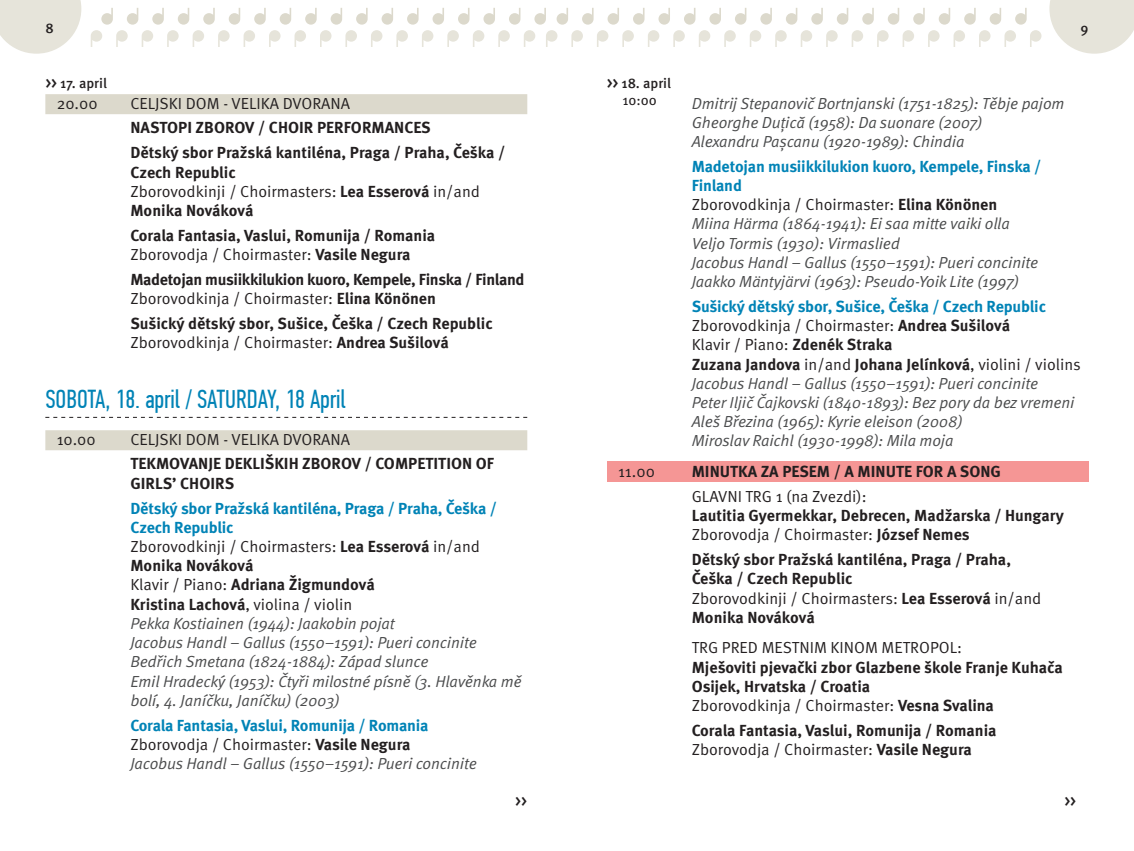
<style>
.page{position:relative;width:1134px;height:851px;background:#fff}
.page>*{position:absolute;margin:0;border:0;box-sizing:border-box;transform-origin:0 0}
.NOVI_DATUM_CRTA{font:26px "PF Din Text Comp Pro";color:#0083b6}
.tekst_novi{font:700 16px/19.2px "Meta Pro";color:#231f20}
.tekst_novi-2{font:italic 16px/19.2px "Meta Pro";letter-spacing:-.01em;color:#4b4c4d}
.tekst_novi-3{font:16px/19.2px "Meta Pro";color:#231f20}
.tekst_novi-4{font:700 16px/19.2px "Meta Pro";letter-spacing:-.01em;color:#0083b6}
.tekst_novi-5{font:700 16px/19.2px "Meta Pro";letter-spacing:-.02em;color:#231f20}
.URA_NOVA{font:16px "Meta Pro";color:#231f20}
.URA_NOVA-2{font:700 16px "Meta Pro";color:#231f20}
.što{font:500 15.6px "Meta Pro";color:#231f20}
.što-2{font:500 14px "Meta Pro";color:#231f20}
.što-3{font:14px "Meta Pro";color:#231f20}
.s1{font-size:15.6px}
.s2{font-weight:400}
.s3{font-weight:700;color:#0083b6}
.s4{font-weight:700}
.s5{font-weight:400;color:#231f20}
.s6{color:#231f20}
</style>
<div class="page">
<div style="left:607px;top:461px;width:482px;height:21px;background:#f59695"></div>
<div style="left:45px;top:94px;width:482px;height:20px;background:#dcd9cc"></div>
<svg style="left:45px;top:417px;width:482px;height:1px"></svg>
<div style="left:45px;top:430px;width:482px;height:20px;background:#dcd9cc"></div>
<svg style="left:1049px;top:0;width:85px;height:54px"></svg>
<svg style="left:0;top:0;width:81px;height:54px;background:#e9e7df"></svg>
<svg style="left:91px;top:8px;width:950px;height:39px"></svg>
<p class="što-2" style="left:45px;top:20px;width:10px">8</p>
<p class="što-2" style="left:1081px;top:20px;width:9px">9</p>
<p class="što-2" style="left:45px;top:74px;width:63px"><span class="s1">&gt;&gt;</span> 17. april</p>
<p class="URA_NOVA" style="left:57px;top:93px;width:42px">20.00</p>
<p class="URA_NOVA" style="left:130px;top:93px;width:221px">CELJSKI DOM - VELIKA DVORANA</p>
<p class="tekst_novi" style="left:130px;top:119px;width:302px">NASTOPI ZBOROV / CHOIR PERFORMANCES</p>
<p class="tekst_novi" style="left:130px;top:144px;width:376px">Dětský sbor Pražská kantiléna, Praga / Praha, Češka / Czech Republic<br><span class="s2">Zborovodkinji / Choirmasters:</span> Lea Esserová <span class="s2">in/and </span>Monika Nováková</p>
<p class="tekst_novi" style="left:130px;top:226px;width:306px">Corala Fantasia, Vaslui, Romunija / Romania<br><span class="s2">Zborovodja / Choirmaster:</span> Vasile Negura</p>
<p class="tekst_novi-5" style="left:130px;top:270px;width:396px">Madetojan musiikkilukion kuoro, Kempele, Finska / Finland<br><span class="s2">Zborovodkinja / Choirmaster:</span> Elina Könönen</p>
<p class="tekst_novi" style="left:130px;top:314px;width:364px">Sušický dětský sbor, Sušice, Češka / Czech Republic<br><span class="s2">Zborovodkinja / Choirmaster:</span> Andrea Sušilová</p>
<p class="NOVI_DATUM_CRTA" style="left:45px;top:384px;width:302px">SOBOTA, 18. april / SATURDAY, 18 April</p>
<p class="URA_NOVA" style="left:57px;top:429px;width:41px">10.00</p>
<p class="URA_NOVA" style="left:130px;top:429px;width:221px">CELJSKI DOM - VELIKA DVORANA</p>
<p class="tekst_novi" style="left:130px;top:455px;width:365px">TEKMOVANJE DEKLIŠKIH ZBOROV / COMPETITION OF<br>GIRLS’ CHOIRS</p>
<p class="tekst_novi-3" style="left:130px;top:499px;width:368px"><span class="s3">Dětský sbor Pražská kantiléna, Praga / Praha, Češka / Czech Republic<br></span>Zborovodkinji / Choirmasters: <span class="s4">Lea Esserová</span> in/and <span class="s4">Monika Nováková<br></span>Klavir / Piano: <span class="s4">Adriana Žigmundová<br>Kristina Lachová</span>, violina / violin</p>
<p class="tekst_novi-2" style="left:130px;top:614px;width:393px">Pekka Kostiainen (1944): Jaakobin pojat<br>Jacobus Handl – Gallus (1550–1591): Pueri concinite Bedřich Smetana (1824-1884): Západ slunce<br>Emil Hradecký (1953): Čtyři milostné písně (3. Hlavěnka mě bolí, 4. Janíčku, Janíčku) (2003)</p>
<p class="tekst_novi-4" style="left:130px;top:715px;width:300px">Corala Fantasia, Vaslui, Romunija / Romania<br><span class="s5">Zborovodja / Choirmaster:</span> <span class="s6">Vasile Negura</span></p>
<p class="tekst_novi-2" style="left:130px;top:754px;width:348px">Jacobus Handl – Gallus (1550–1591): Pueri concinite</p>
<p class="što-2" style="left:607px;top:74px;width:66px"><span class="s1">&gt;&gt;</span> 18. april</p>
<p class="što-3" style="left:622px;top:91px;width:36px">10:00</p>
<p class="tekst_novi-2" style="left:692px;top:94px;width:374px">Dmitrij Stepanovič Bortnjanski (1751-1825): Těbje pajom<br>Gheorghe Duţică (1958): Da suonare (2007)<br>Alexandru Pașcanu (1920-1989): Chindia</p>
<p class="tekst_novi-4" style="left:692px;top:157px;width:351px">Madetojan musiikkilukion kuoro, Kempele, Finska /<br>Finland<br><span class="s5">Zborovodkinja / Choirmaster:</span> <span class="s6">Elina Könönen</span></p>
<p class="tekst_novi-2" style="left:692px;top:215px;width:320px">Miina Härma (1864-1941): Ei saa mitte vaiki olla<br>Veljo Tormis (1930): Virmaslied</p>
<p class="tekst_novi-2" style="left:692px;top:253px;width:348px">Jacobus Handl – Gallus (1550–1591): Pueri concinite<br>Jaakko Mäntyjärvi (1963): Pseudo-Yoik Lite (1997)</p>
<p class="tekst_novi-3" style="left:692px;top:297px;width:391px"><span class="s3">Sušický dětský sbor, Sušice, Češka / Czech Republic </span>Zborovodkinja / Choirmaster: <span class="s4">Andrea Sušilová<br></span>Klavir / Piano: <span class="s4">Zdenék Straka<br>Zuzana Jandova</span> in/and <span class="s4">Johana Jelínková</span>, violini / violins</p>
<p class="tekst_novi-2" style="left:692px;top:374px;width:384px">Jacobus Handl – Gallus (1550–1591): Pueri concinite Peter Iljič Čajkovski (1840-1893): Bez pory da bez vremeni Aleš Březina (1965): Kyrie eleison (2008)<br>Miroslav Raichl (1930-1998): Mila moja</p>
<p class="URA_NOVA" style="left:618px;top:461px;width:38px">11.00</p>
<p class="URA_NOVA-2" style="left:692px;top:461px;width:311px">MINUTKA ZA PESEM / A MINUTE FOR A SONG</p>
<p class="tekst_novi" style="left:692px;top:487px;width:374px"><span class="s2">GLAVNI TRG 1 (na Zvezdi):<br></span>Lautitia Gyermekkar, Debrecen, Madžarska / Hungary<br><span class="s2">Zborovodja / Choirmaster:</span> József Nemes</p>
<p class="tekst_novi" style="left:692px;top:550px;width:351px">Dětský sbor Pražská kantiléna, Praga / Praha, Češka / Czech Republic<br><span class="s2">Zborovodkinji / Choirmasters:</span> Lea Esserová <span class="s2">in/and </span>Monika Nováková</p>
<p class="tekst_novi" style="left:692px;top:638px;width:372px"><span class="s2">TRG PRED MESTNIM KINOM METROPOL:<br></span>Mješoviti pjevački zbor Glazbene škole Franje Kuhača Osijek, Hrvatska / Croatia<br><span class="s2">Zborovodkinja / Choirmaster:</span> Vesna Svalina</p>
<p class="tekst_novi" style="left:692px;top:721px;width:306px">Corala Fantasia, Vaslui, Romunija / Romania<br><span class="s2">Zborovodja / Choirmaster:</span> Vasile Negura</p>
<p class="što" style="left:515px;top:790px;width:13px">&gt;&gt;</p>
<p class="što" style="left:1064px;top:790px;width:13px">&gt;&gt;</p>
</div>
